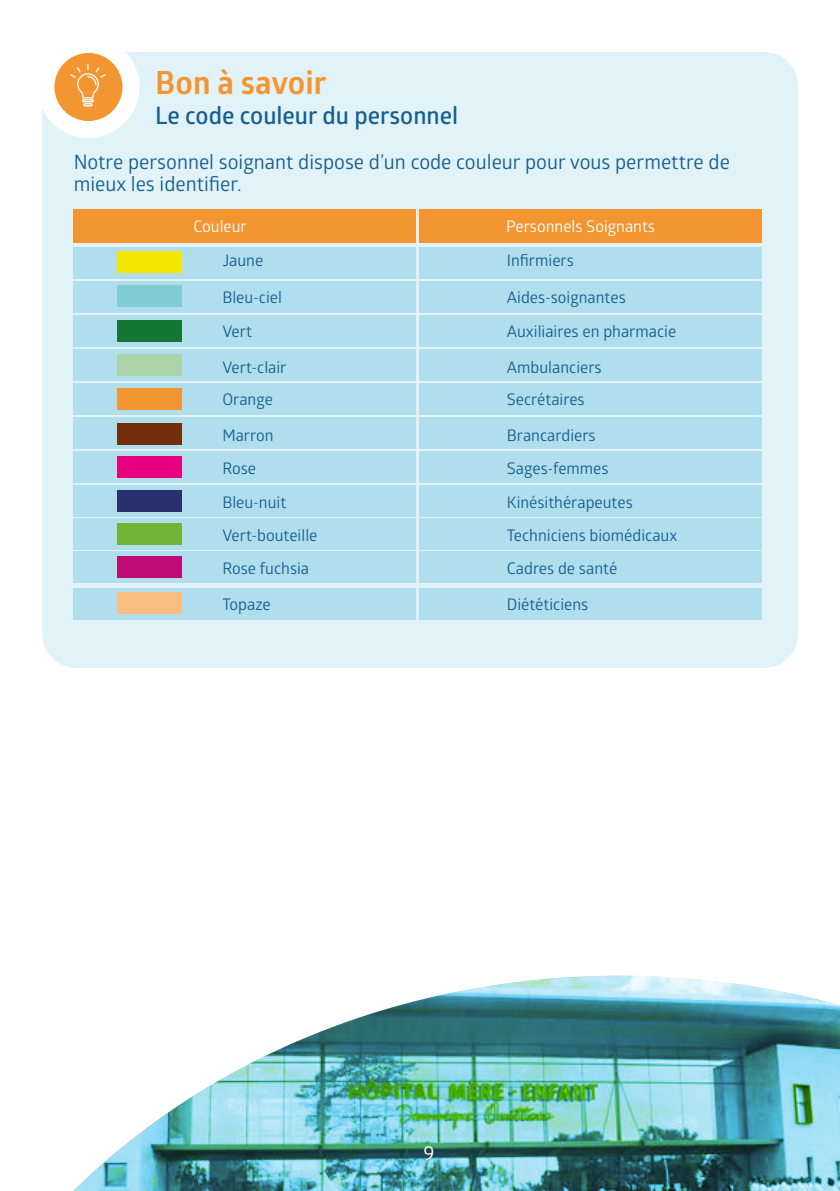
<style>
.page{position:relative;width:840px;height:1191px;background:#fff}
.page>*{position:absolute;margin:0;border:0;box-sizing:border-box;transform-origin:0 0}
.t1{font:700 32px "Glober";color:#f39531}
.t2{font:600 24px "Glober";color:#155e8f}
.t3{font:20px/22px "Glober";color:#155e8f}
.t4{font:20px "Glober";color:#fff}
.t5{font:16px/33.4px "Glober";color:#155e8f}
.t6{font:16px "Glober";color:#fff}
</style>
<div class="page">
<svg style="left:73px;top:975px;width:766px;height:216px"></svg>
<div style="left:42px;top:52px;width:755px;height:616px;background:#e1f2f9"></div>
<div style="left:54px;top:53px;width:68px;height:68px;background:#f39531;border-radius:50%"></div>
<svg style="left:70px;top:64px;width:36px;height:43px"></svg>
<div style="left:73px;top:209px;width:342px;height:33px;background:#f39531"></div>
<div style="left:73px;top:247px;width:342px;height:31px;background:#b1deed"></div>
<div style="left:73px;top:281px;width:342px;height:31px;background:#b1deed"></div>
<div style="left:73px;top:315px;width:342px;height:31px;background:#b1deed"></div>
<div style="left:73px;top:349px;width:342px;height:31px;background:#b1deed"></div>
<div style="left:73px;top:383px;width:342px;height:32px;background:#b1deed"></div>
<div style="left:73px;top:417px;width:342px;height:32px;background:#b1deed"></div>
<div style="left:73px;top:451px;width:342px;height:32px;background:#b1deed"></div>
<div style="left:419px;top:209px;width:342px;height:33px;background:#f39531"></div>
<div style="left:419px;top:247px;width:342px;height:31px;background:#b1deed"></div>
<div style="left:419px;top:281px;width:342px;height:31px;background:#b1deed"></div>
<div style="left:419px;top:315px;width:342px;height:31px;background:#b1deed"></div>
<div style="left:419px;top:349px;width:342px;height:31px;background:#b1deed"></div>
<div style="left:419px;top:383px;width:342px;height:32px;background:#b1deed"></div>
<div style="left:419px;top:417px;width:342px;height:32px;background:#b1deed"></div>
<div style="left:419px;top:451px;width:342px;height:32px;background:#b1deed"></div>
<div style="left:117px;top:251px;width:65px;height:22px;background:#f3e600"></div>
<div style="left:117px;top:285px;width:65px;height:22px;background:#81cbd3"></div>
<div style="left:117px;top:320px;width:65px;height:21px;background:#137633"></div>
<div style="left:117px;top:354px;width:65px;height:22px;background:#aad3a8"></div>
<div style="left:117px;top:388px;width:65px;height:22px;background:#f39531"></div>
<div style="left:117px;top:423px;width:65px;height:21px;background:#712f0e"></div>
<div style="left:117px;top:456px;width:65px;height:21px;background:#e6007d"></div>
<div style="left:73px;top:485px;width:342px;height:32px;background:#b1deed"></div>
<div style="left:419px;top:485px;width:342px;height:32px;background:#b1deed"></div>
<div style="left:117px;top:490px;width:65px;height:21px;background:#29306d"></div>
<div style="left:73px;top:518px;width:342px;height:32px;background:#b1deed"></div>
<div style="left:419px;top:518px;width:342px;height:32px;background:#b1deed"></div>
<div style="left:117px;top:523px;width:65px;height:21px;background:#6fb636"></div>
<div style="left:73px;top:551px;width:342px;height:32px;background:#b1deed"></div>
<div style="left:419px;top:551px;width:342px;height:32px;background:#b1deed"></div>
<div style="left:117px;top:556px;width:65px;height:21px;background:#be0c74"></div>
<div style="left:73px;top:588px;width:342px;height:31px;background:#b1deed"></div>
<div style="left:419px;top:588px;width:342px;height:31px;background:#b1deed"></div>
<div style="left:117px;top:592px;width:65px;height:22px;background:#fabf80"></div>
<h1 class="t1" style="left:155px;top:60px;width:173px">Bon à savoir</h1>
<h2 class="t2" style="left:155px;top:99px;width:304px">Le code couleur du personnel</h2>
<p class="t3" style="left:74px;top:150px;width:657px">Notre personnel soignant dispose d’un code couleur pour vous permettre de mieux les identifier.</p>
<p class="t6" style="left:193px;top:216px;width:55px">Couleur</p>
<p class="t5" style="left:222px;top:243px;width:42px">Jaune</p>
<p class="t5" style="left:222px;top:280px;width:61px">Bleu-ciel<br>Vert</p>
<p class="t5" style="left:222px;top:351px;width:66px;line-height:31.4px">Vert-clair<br>Orange</p>
<p class="t5" style="left:222px;top:418px;width:53px">Marron<br>Rose</p>
<p class="t6" style="left:505px;top:215px;width:150px">Personnels Soignants</p>
<p class="t5" style="left:506px;top:243px;width:68px">Infirmiers</p>
<p class="t5" style="left:506px;top:280px;width:171px">Aides-soignantes<br>Auxiliaires en pharmacie</p>
<p class="t5" style="left:506px;top:351px;width:96px;line-height:31.4px">Ambulanciers<br>Secrétaires</p>
<p class="t5" style="left:506px;top:418px;width:103px">Brancardiers<br>Sages-femmes</p>
<p class="t5" style="left:222px;top:485px;width:65px">Bleu-nuit</p>
<p class="t5" style="left:506px;top:485px;width:127px">Kinésithérapeutes</p>
<p class="t5" style="left:222px;top:518px;width:96px">Vert-bouteille</p>
<p class="t5" style="left:506px;top:518px;width:172px">Techniciens biomédicaux</p>
<p class="t5" style="left:222px;top:551px;width:88px">Rose fuchsia</p>
<p class="t5" style="left:506px;top:551px;width:112px">Cadres de santé</p>
<p class="t5" style="left:222px;top:587px;width:50px">Topaze</p>
<p class="t5" style="left:506px;top:587px;width:83px">Diététiciens</p>
<p class="t4" style="left:423px;top:1138px;width:13px">9</p>
</div>
